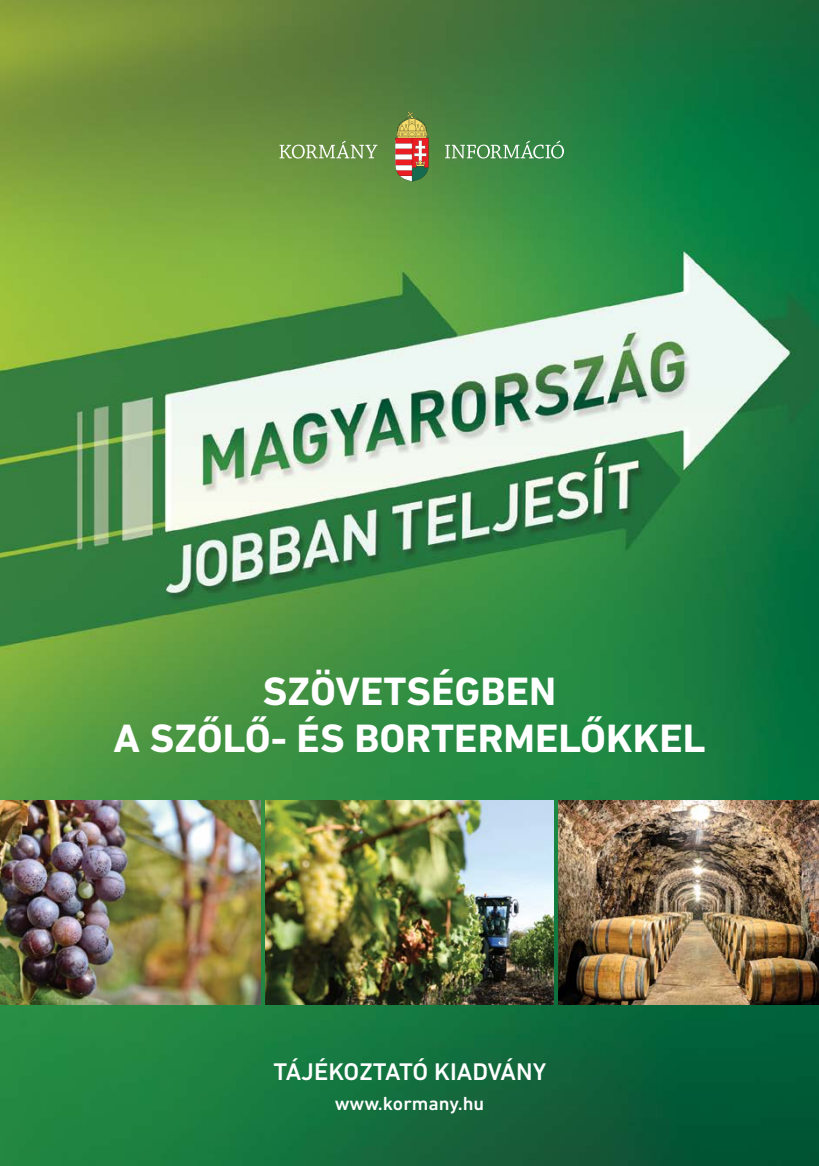
<style>
.page{position:relative;width:819px;height:1166px;background:#fff}
.page>*{position:absolute;margin:0;border:0;box-sizing:border-box;transform-origin:0 0}
.t1{font:700 40.25px/47.2px "DIN Next LT Pro";color:#fff;text-align:center}
.t2{font:500 24.5px "DIN Next LT Pro";color:#fff}
.t3{font:500 19.25px "DIN Next LT Pro";color:#fff}
</style>
<div class="page">
<img style="left:0;top:0;width:819px;height:1166px">
<svg style="left:279px;top:141px;width:98px;height:18px;background:#88a76b"></svg>
<svg style="left:445px;top:141px;width:119px;height:18px;background:#6aa36f"></svg>
<svg style="left:395px;top:111px;width:33px;height:71px;background:#af835e"></svg>
<img style="left:266px;top:800px;width:287px;height:205px">
<img style="left:0;top:800px;width:260px;height:205px">
<img style="left:558px;top:800px;width:261px;height:205px">
<p class="t1" style="left:113px;top:667px;width:593px">SZÖVETSÉGBEN<br>A SZŐLŐ- ÉS BORTERMELŐKKEL</p>
<p class="t2" style="left:273px;top:1057px;width:274px">TÁJÉKOZTATÓ KIADVÁNY</p>
<p class="t3" style="left:334px;top:1092px;width:151px">www.kormany.hu</p>
</div>
